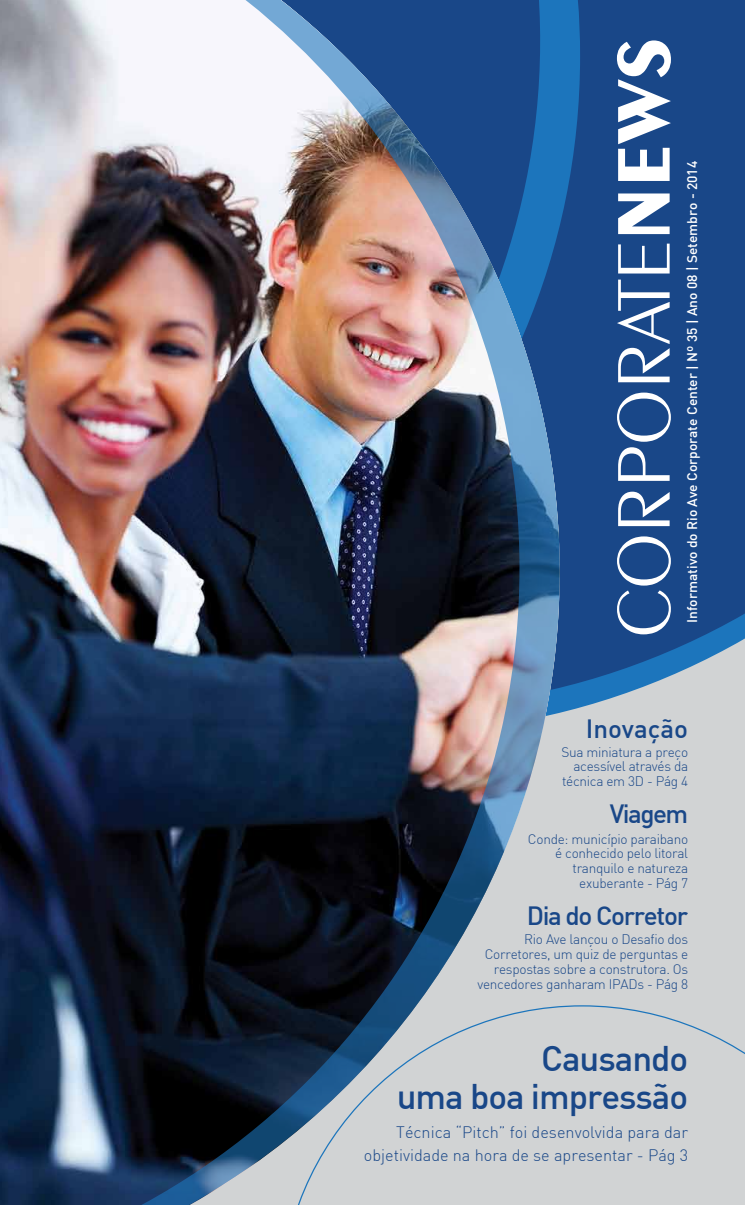
<style>
.page{position:relative;width:745px;height:1205px;background:#fff}
.page>*{position:absolute;margin:0;border:0;box-sizing:border-box;transform-origin:0 0}
.t1{font:300 78.75px "Exotic 350 BT";color:#fff}
.t2{font:500 34.88px/38.2px "DIN";letter-spacing:-.03em;color:#194788;text-align:right}
.t3{font:500 25.88px "DIN";letter-spacing:-.05em;color:#194788}
.t4{font:500 25.88px "DIN";color:#194788}
.t5{font:300 16.25px/23px "DIN";color:#194788;text-align:right}
.t6{font:500 13.75px "DIN";color:#fff}
.t7{font:300 13.62px/14.9px "DIN";letter-spacing:-.02em;color:#194788;text-align:right}
.s1{font-weight:700}
</style>
<div class="page">
<div style="left:0;top:0;width:744px;height:1205px;background:#d1d3d4"></div>
<svg style="left:609px;top:0;width:135px;height:699px;background:#204e8c"></svg>
<svg style="left:559px;top:0;width:50px;height:713px;background:#1b4e8f"></svg>
<svg style="left:559px;top:1005px;width:185px;height:49px"></svg>
<img style="left:0;top:0;width:559px;height:1205px">
<svg style="left:0;top:0;width:306px;height:21px;background:#c8d1df"></svg>
<h1 class="t1" style="left:596px;top:637px;width:601px;rotate:-90deg">CORPORATE<span class="s1">NEWS</span></h1>
<p class="t6" style="left:683px;top:623px;width:463px;rotate:-90deg">Informativo do Rio Ave Corporate Center | Nº 35 | Ano 08 | Setembro - 2014</p>
<h3 class="t4" style="left:585px;top:712px;width:104px">Inovação</h3>
<p class="t7" style="left:561px;top:744px;width:128px">Sua miniatura a preço acessível através da técnica em 3D - Pág 4</p>
<h3 class="t3" style="left:609px;top:797px;width:80px">Viagem</h3>
<p class="t7" style="left:527px;top:831px;width:162px">Conde: município paraibano é conhecido pelo litoral tranquilo e natureza exuberante - Pág 7</p>
<h3 class="t3" style="left:526px;top:899px;width:163px">Dia do Corretor</h3>
<p class="t7" style="left:477px;top:931px;width:212px">Rio Ave lançou o Desafio dos<br>Corretores, um quiz de perguntas e respostas sobre a construtora. Os vencedores ganharam IPADs - Pág 8</p>
<h2 class="t2" style="left:396px;top:1038px;width:293px">Causando<br>uma boa impressão</h2>
<p class="t5" style="left:363px;top:1120px;width:326px">Técnica “Pitch” foi desenvolvida para dar objetividade na hora de se apresentar - Pág 3</p>
</div>
